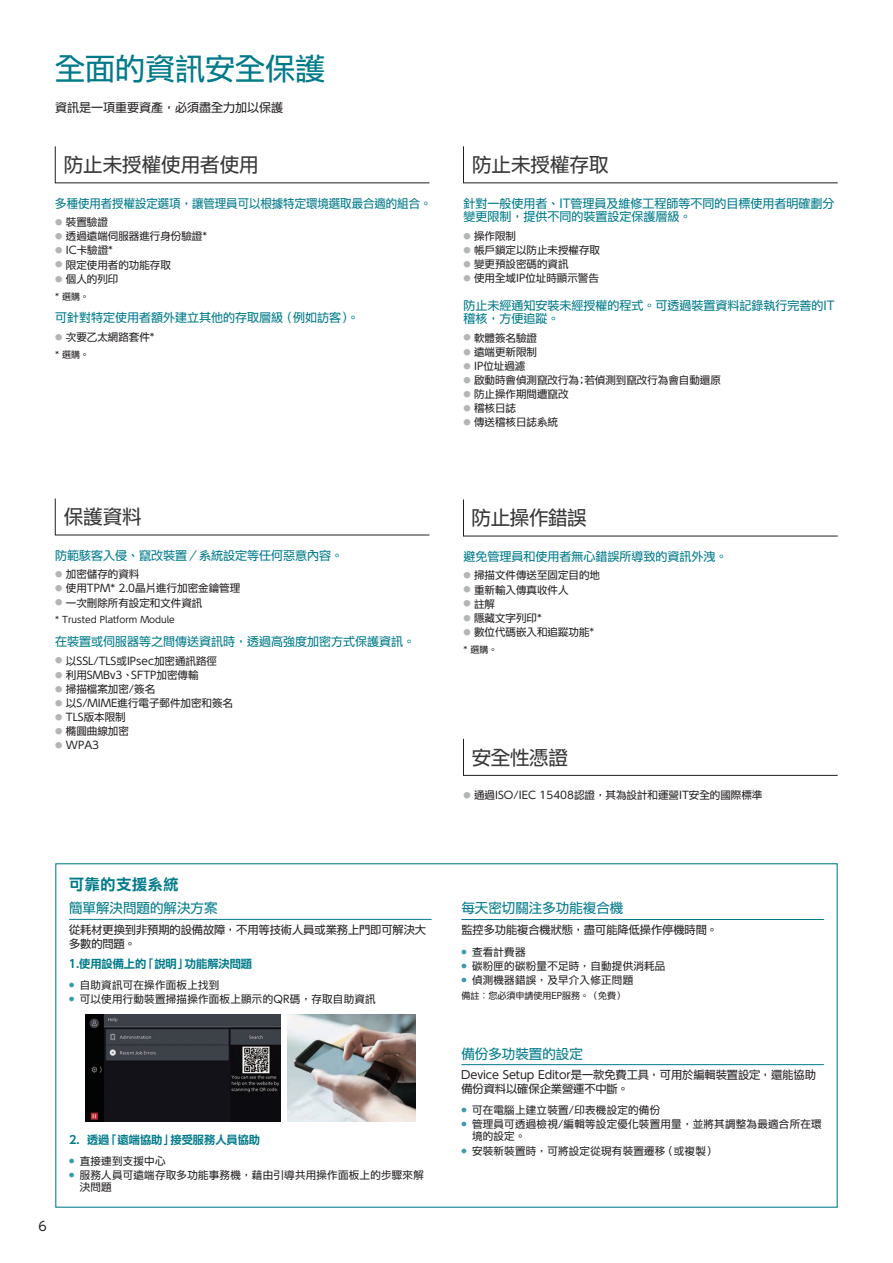
<style>
.page{position:relative;width:893px;height:1263px;background:#fff}
.page>*{position:absolute;margin:0;border:0;box-sizing:border-box;transform-origin:0 0}
.t1{font:30px "UD Shin Go Std TC";color:#007a8a}
.t2{font:19.5px "UD Shin Go Std TC";color:#383839}
.t3{font:15px "UD Shin Go Std TC De B";letter-spacing:.05em;color:#007a8a}
.t4{font:13.5px "UD Shin Go Std TC";color:#007a8a}
.t5{font:12.75px "UD Shin Go Std TC";color:#231f20}
.t6{font:12px/13.5px "UD Shin Go Std TC";color:#007a8a}
.t7{font:12px "UD Shin Go Std TC";color:#007a8a;scale:.95 1}
.t8{font:12px "UD Shin Go Std TC";color:#231f20}
.t9{font:11.25px/13.5px "UD Shin Go Std TC";letter-spacing:-.005em;color:#231f20}
.t10{font:11.25px "UD Shin Go Std TC De B";letter-spacing:-.005em;color:#007a8a}
.t11{font:10.5px "UD Shin Go Std TC";color:#231f20}
.t12{font:10.5px/12px "UD Shin Go Std TC";letter-spacing:.025em;color:#231f20}
.t13{font:9px "UD Shin Go Std TC";color:#231f20}
.s1{font-size:7.35px;color:#b4b5b8}
</style>
<div class="page">
<hr style="left:69px;top:919px;width:363px;height:1px;background:#007a8a">
<img style="left:288px;top:1014px;width:127px;height:108px">
<img style="left:85px;top:1014px;width:195px;height:108px">
<hr style="left:461px;top:919px;width:363px;height:1px;background:#007a8a">
<hr style="left:461px;top:1064px;width:363px;height:1px;background:#007a8a">
<svg style="left:55px;top:146px;width:375px;height:37px"></svg>
<svg style="left:463px;top:146px;width:375px;height:37px"></svg>
<svg style="left:463px;top:499px;width:375px;height:37px"></svg>
<svg style="left:463px;top:738px;width:375px;height:38px"></svg>
<svg style="left:55px;top:498px;width:375px;height:37px"></svg>
<h1 class="t1" style="left:55px;top:47px;width:272px">全面的資訊安全保護</h1>
<p class="t8" style="left:55px;top:99px;width:230px">資訊是一項重要資產，必須盡全力加以保護</p>
<h2 class="t2" style="left:64px;top:151px;width:196px">防止未授權使用者使用</h2>
<h2 class="t2" style="left:472px;top:151px;width:138px">防止未授權存取</h2>
<p class="t7" style="left:55px;top:194px;width:397px">多種使用者授權設定選項，讓管理員可以根據特定環境選取最合適的組合。</p>
<p class="t11" style="left:55px;top:215px;width:54px"><span class="s1">●</span> 裝置驗證</p>
<p class="t11" style="left:55px;top:229px;width:153px"><span class="s1">●</span> 透過遠端伺服器進行身份驗證*</p>
<p class="t11" style="left:55px;top:243px;width:59px"><span class="s1">●</span> IC卡驗證*</p>
<p class="t11" style="left:55px;top:257px;width:117px"><span class="s1">●</span> 限定使用者的功能存取</p>
<p class="t11" style="left:55px;top:271px;width:65px"><span class="s1">●</span> 個人的列印</p>
<p class="t13" style="left:55px;top:290px;width:35px">* 選購。</p>
<p class="t6" style="left:55px;top:310px;width:305px">可針對特定使用者額外建立其他的存取層級 （例如訪客）。</p>
<p class="t11" style="left:55px;top:329px;width:101px"><span class="s1">●</span> 次要乙太網路套件*</p>
<p class="t13" style="left:55px;top:348px;width:35px">* 選購。</p>
<p class="t6" style="left:463px;top:196px;width:373px">針對一般使用者、IT管理員及維修工程師等不同的目標使用者明確劃分變更限制，提供不同的裝置設定保護層級。</p>
<p class="t11" style="left:463px;top:228px;width:54px"><span class="s1">●</span> 操作限制</p>
<p class="t11" style="left:463px;top:242px;width:138px"><span class="s1">●</span> 帳戶鎖定以防止未授權存取</p>
<p class="t11" style="left:463px;top:256px;width:107px"><span class="s1">●</span> 變更預設密碼的資訊</p>
<p class="t11" style="left:463px;top:271px;width:137px"><span class="s1">●</span> 使用全域IP位址時顯示警告</p>
<p class="t6" style="left:463px;top:298px;width:373px">防止未經通知安裝未經授權的程式。可透過裝置資料記錄執行完善的IT稽核，方便追蹤。</p>
<p class="t11" style="left:463px;top:330px;width:75px"><span class="s1">●</span> 軟體簽名驗證</p>
<p class="t11" style="left:463px;top:344px;width:75px"><span class="s1">●</span> 遠端更新限制</p>
<p class="t11" style="left:463px;top:358px;width:63px"><span class="s1">●</span> IP位址過濾</p>
<p class="t11" style="left:463px;top:372px;width:259px"><span class="s1">●</span> 啟動時會偵測竄改行為；若偵測到竄改行為會自動還原</p>
<p class="t11" style="left:463px;top:387px;width:107px"><span class="s1">●</span> 防止操作期間遭竄改</p>
<p class="t11" style="left:463px;top:401px;width:54px"><span class="s1">●</span> 稽核日誌</p>
<p class="t11" style="left:463px;top:415px;width:96px"><span class="s1">●</span> 傳送稽核日誌系統</p>
<h2 class="t2" style="left:64px;top:503px;width:79px">保護資料</h2>
<p class="t6" style="left:55px;top:548px;width:289px">防範駭客入侵、竄改裝置／系統設定等任何惡意內容。</p>
<p class="t11" style="left:55px;top:567px;width:86px"><span class="s1">●</span> 加密儲存的資料</p>
<p class="t11" style="left:55px;top:581px;width:186px"><span class="s1">●</span> 使用TPM* 2.0晶片進行加密金鑰管理</p>
<p class="t11" style="left:55px;top:595px;width:149px"><span class="s1">●</span> 一次刪除所有設定和文件資訊</p>
<p class="t13" style="left:55px;top:614px;width:121px">* Trusted Platform Module</p>
<p class="t6" style="left:55px;top:634px;width:362px">在裝置或伺服器等之間傳送資訊時，透過高強度加密方式保護資訊。</p>
<p class="t11" style="left:55px;top:653px;width:163px"><span class="s1">●</span> 以SSL/TLS或IPsec加密通訊路徑</p>
<p class="t11" style="left:55px;top:667px;width:145px"><span class="s1">●</span> 利用SMBv3、SFTP加密傳輸</p>
<p class="t11" style="left:55px;top:681px;width:101px"><span class="s1">●</span> 掃描檔案加密/簽名</p>
<p class="t11" style="left:55px;top:695px;width:179px"><span class="s1">●</span> 以S/MIME進行電子郵件加密和簽名</p>
<p class="t11" style="left:55px;top:710px;width:72px"><span class="s1">●</span> TLS版本限制</p>
<p class="t11" style="left:55px;top:724px;width:75px"><span class="s1">●</span> 橢圓曲線加密</p>
<p class="t11" style="left:55px;top:738px;width:45px"><span class="s1">●</span> WPA3</p>
<h3 class="t3" style="left:69px;top:873px;width:111px">可靠的支援系統</h3>
<p class="t4" style="left:69px;top:898px;width:150px">簡單解決問題的解決方案</p>
<p class="t9" style="left:69px;top:923px;width:359px">從耗材更換到非預期的設備故障，不用等技術人員或業務上門即可解決大多數的問題。</p>
<p class="t10" style="left:69px;top:955px;width:185px">1.使用設備上的「說明」功能解決問題</p>
<p class="t12" style="left:69px;top:978px;width:152px"><sup>●</sup> 自助資訊可在操作面板上找到</p>
<p class="t12" style="left:69px;top:993px;width:308px"><sup>●</sup> 可以使用行動裝置掃描操作面板上顯示的QR碼，存取自助資訊</p>
<p class="t5" style="left:38px;top:1217px;width:10px">6</p>
<p class="t10" style="left:69px;top:1131px;width:193px">2. 透過「遠端協助」接受服務人員協助</p>
<p class="t12" style="left:69px;top:1155px;width:98px"><sup>●</sup> 直接連到支援中心</p>
<p class="t12" style="left:80px;top:1169px;width:346px;text-indent:-11px"><sup>●</sup> 服務人員可遠端存取多功能事務機，藉由引導共用操作面板上的步驟來解決問題</p>
<h2 class="t2" style="left:472px;top:504px;width:117px">防止操作錯誤</h2>
<p class="t6" style="left:463px;top:549px;width:265px">避免管理員和使用者無心錯誤所導致的資訊外洩。</p>
<p class="t11" style="left:463px;top:568px;width:138px"><span class="s1">●</span> 掃描文件傳送至固定目的地</p>
<p class="t11" style="left:463px;top:582px;width:107px"><span class="s1">●</span> 重新輸入傳真收件人</p>
<p class="t11" style="left:463px;top:596px;width:33px"><span class="s1">●</span> 註解</p>
<p class="t11" style="left:463px;top:610px;width:80px"><span class="s1">●</span> 隱藏文字列印*</p>
<p class="t11" style="left:463px;top:624px;width:132px"><span class="s1">●</span> 數位代碼嵌入和追蹤功能*</p>
<p class="t13" style="left:463px;top:643px;width:35px">* 選購。</p>
<h2 class="t2" style="left:472px;top:743px;width:98px">安全性憑證</h2>
<p class="t11" style="left:463px;top:787px;width:300px"><span class="s1">●</span> 通過ISO/IEC 15408認證，其為設計和運營IT安全的國際標準</p>
<p class="t4" style="left:461px;top:899px;width:163px">每天密切關注多功能複合機</p>
<p class="t9" style="left:461px;top:923px;width:258px">監控多功能複合機狀態，盡可能降低操作停機時間。</p>
<p class="t11" style="left:461px;top:944px;width:66px"><sup>●</sup> 查看計費器</p>
<p class="t12" style="left:461px;top:959px;width:206px"><sup>●</sup> 碳粉匣的碳粉量不足時，自動提供消耗品</p>
<p class="t12" style="left:461px;top:973px;width:173px"><sup>●</sup> 偵測機器錯誤，及早介入修正問題</p>
<p class="t13" style="left:461px;top:989px;width:165px">備註︰您必須申請使用EP服務。（免費）</p>
<p class="t4" style="left:461px;top:1044px;width:123px">備份多功裝置的設定</p>
<p class="t9" style="left:461px;top:1068px;width:356px">Device Setup Editor是一款免費工具，可用於編輯裝置設定，還能協助備份資料以確保企業營運不中斷。</p>
<p class="t12" style="left:461px;top:1104px;width:200px"><sup>●</sup> 可在電腦上建立裝置/印表機設定的備份</p>
<p class="t12" style="left:472px;top:1118px;width:351px;text-indent:-11px"><sup>●</sup> 管理員可透過檢視/編輯等設定優化裝置用量，並將其調整為最適合所在環境的設定。</p>
<p class="t12" style="left:461px;top:1144px;width:257px"><sup>●</sup> 安裝新裝置時，可將設定從現有裝置遷移（或複製）</p>
</div>
